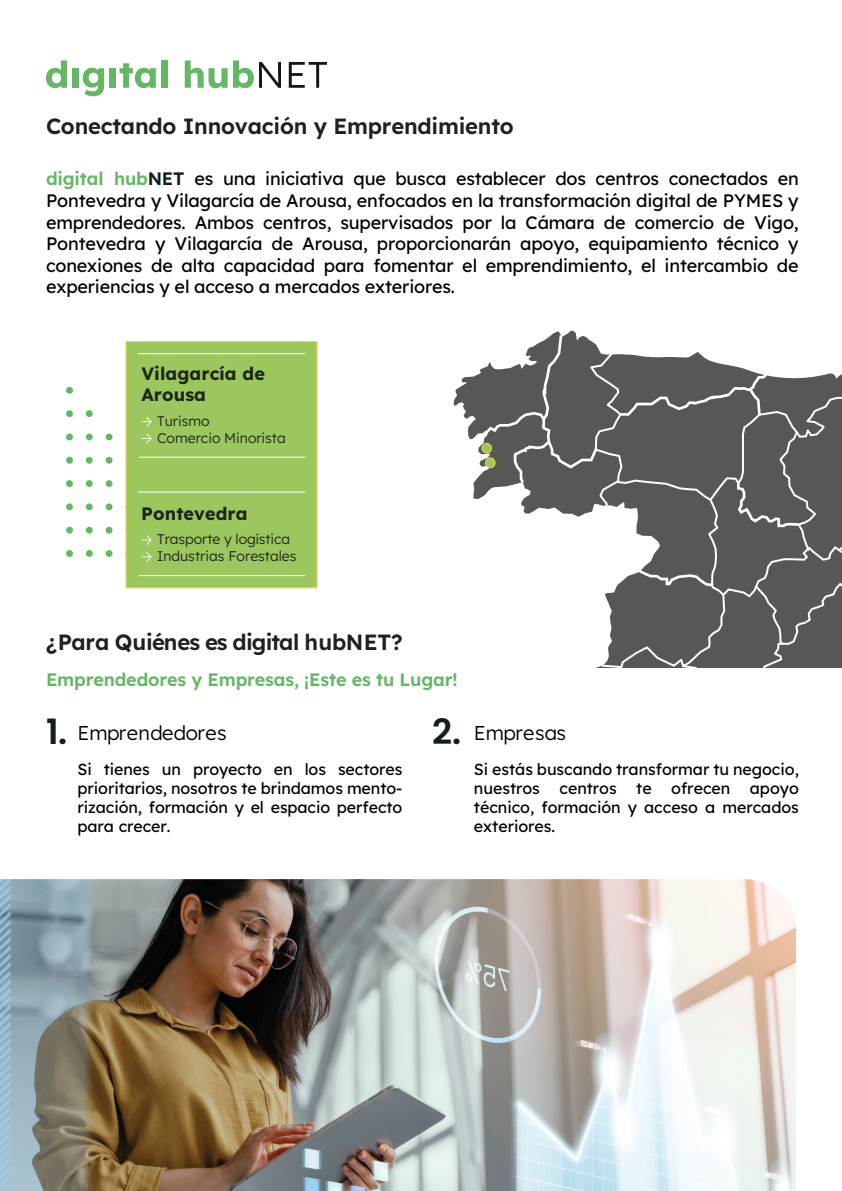
<style>
.page{position:relative;width:842px;height:1191px;background:#fff}
.page>*{position:absolute;margin:0;border:0;box-sizing:border-box;transform-origin:0 0}
.t1{font:600 34.8px "Poppins";color:#102119}
.t2{font:600 22px "Lexend Deca";letter-spacing:-.01em;color:#221f20}
.t3{font:300 20px "Lexend Deca";letter-spacing:-.01em;color:#010101}
.t4{font:18px/21.6px "Lexend Deca";letter-spacing:-.01em;color:#010101;text-align:justify}
.t5{font:600 18px "Lexend Deca";letter-spacing:-.01em;color:#65b765}
.t6{font:700 18px/21.6px "Lexend Deca";letter-spacing:.005em;color:#1c261d}
.t7{font:16px/19.2px "Lexend Deca";letter-spacing:-.005em;color:#010101;text-align:justify}
.t8{font:300 14px/16.8px "Lexend Deca";color:#1c261d}
.s1{font-weight:600;color:#65b764}
.s2{font-weight:600;color:#102119}
.s3{font-family:"Poppins";font-weight:600;font-size:34.8px;color:#102119}
</style>
<div class="page">
<img style="left:0;top:879px;width:796px;height:312px">
<svg style="left:66px;top:550px;width:7px;height:7px"></svg>
<svg style="left:66px;top:527px;width:7px;height:7px"></svg>
<svg style="left:66px;top:503px;width:7px;height:7px"></svg>
<svg style="left:86px;top:503px;width:40px;height:7px"></svg>
<svg style="left:66px;top:480px;width:7px;height:7px"></svg>
<svg style="left:86px;top:480px;width:40px;height:7px"></svg>
<svg style="left:66px;top:457px;width:7px;height:7px"></svg>
<svg style="left:86px;top:457px;width:40px;height:7px"></svg>
<svg style="left:66px;top:433px;width:7px;height:7px"></svg>
<svg style="left:86px;top:433px;width:27px;height:7px"></svg>
<svg style="left:66px;top:410px;width:7px;height:7px"></svg>
<div style="left:86px;top:410px;width:7px;height:7px;background:#65b764;border-radius:50%"></div>
<svg style="left:66px;top:387px;width:7px;height:7px"></svg>
<svg style="left:454px;top:330px;width:121px;height:169px"></svg>
<svg style="left:480px;top:332px;width:362px;height:335px"></svg>
<div style="left:482px;top:443px;width:9px;height:10px;background:#9cc65e;border-radius:50%"></div>
<div style="left:482px;top:443px;width:10px;height:10px;border:1px solid #efd442;border-radius:50%"></div>
<div style="left:485px;top:458px;width:10px;height:10px;background:#9cc65e;border-radius:50%"></div>
<div style="left:485px;top:458px;width:10px;height:10px;border:1px solid #efd442;border-radius:50%"></div>
<div style="left:126px;top:341px;width:191px;height:247px;background:#9cc65e;border:1px solid #efd442"></div>
<hr style="left:138px;top:353px;width:167px;height:1px;background:#fff">
<hr style="left:139px;top:457px;width:166px;height:1px;background:#fff">
<svg style="left:141px;top:417px;width:11px;height:10px"></svg>
<svg style="left:141px;top:433px;width:11px;height:10px"></svg>
<hr style="left:138px;top:492px;width:167px;height:1px;background:#fff">
<hr style="left:139px;top:575px;width:166px;height:1px;background:#fff">
<svg style="left:86px;top:527px;width:66px;height:35px"></svg>
<svg style="left:46px;top:60px;width:21px;height:28px"></svg>
<div style="left:72px;top:68px;width:6px;height:20px;background:#65b765"></div>
<svg style="left:83px;top:68px;width:21px;height:28px"></svg>
<div style="left:110px;top:68px;width:6px;height:20px;background:#65b765"></div>
<svg style="left:120px;top:63px;width:36px;height:25px"></svg>
<div style="left:161px;top:60px;width:6px;height:28px;background:#65b765"></div>
<svg style="left:185px;top:60px;width:96px;height:28px"></svg>
<svg style="left:289px;top:62px;width:38px;height:26px"></svg>
<p class="t2" style="left:46px;top:109px;width:469px">Conectando Innovación y Emprendimiento</p>
<p class="t4" style="left:46px;top:167px;width:754px"><span class="s1">digital hub</span><span class="s2">NET</span> es una iniciativa que busca establecer dos centros conectados en Pontevedra y Vilagarcía de Arousa, enfocados en la transformación digital de PYMES y emprendedores. Ambos centros, supervisados por la Cámara de comercio de Vigo, Pontevedra y Vilagarcía de Arousa, proporcionarán apoyo, equipamiento técnico y conexiones de alta capacidad para fomentar el emprendimiento, el intercambio de experiencias y el acceso a mercados exteriores.</p>
<p class="t6" style="left:141px;top:361px;width:125px">Vilagarcía de<br>Arousa</p>
<p class="t8" style="left:157px;top:412px;width:130px">Turismo<br>Comercio Minorista</p>
<p class="t6" style="left:141px;top:501px;width:108px">Pontevedra</p>
<p class="t8" style="left:157px;top:530px;width:141px">Trasporte y logística<br>Industrias Forestales</p>
<p class="t2" style="left:46px;top:625px;width:358px">¿Para Quiénes es digital hubNET?</p>
<p class="t5" style="left:46px;top:665px;width:413px">Emprendedores y Empresas, ¡Este es tu Lugar!</p>
<p class="t3" style="left:46px;top:718px;width:182px"><span class="s3">1.</span> Emprendedores</p>
<h1 class="t1" style="left:432px;top:711px;width:31px">2.</h1>
<p class="t7" style="left:78px;top:758px;width:326px">Si tienes un proyecto en los sectores prioritarios, nosotros te brindamos mento&shy;rización, formación y el espacio perfecto para crecer.</p>
<p class="t3" style="left:474px;top:718px;width:94px">Empresas</p>
<p class="t7" style="left:474px;top:758px;width:326px">Si estás buscando transformar tu negocio, nuestros centros te ofrecen apoyo técnico, formación y acceso a mercados exteriores.</p>
</div>
